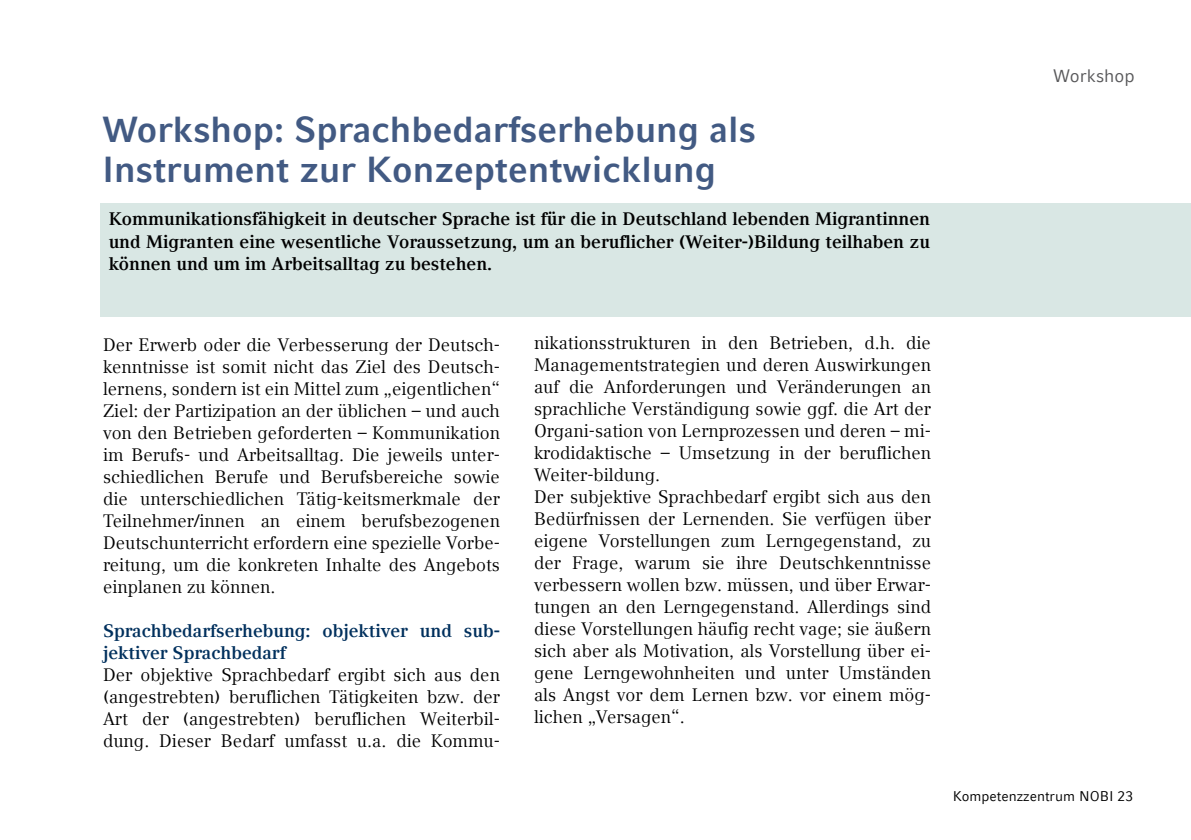
<style>
.page{position:relative;width:1191px;height:840px;background:#fff}
.page>*{position:absolute;margin:0;border:0;box-sizing:border-box;transform-origin:0 0}
.t1{font:700 36px/40px "Compatil Fact LT Com";color:#425a83}
.t2{font:18px/22px "Compatil Text LT Com";color:#000;text-align:justify}
.t3{font:700 18px/22.6px "Compatil Text LT Com";color:#000;text-align:justify}
.t4{font:700 18px/22px "Compatil Text LT Com";color:#00305d}
.t5{font:18px "Compatil Fact LT Com";color:#58585a}
.t6{font:14px "Compatil Fact LT Com";color:#000}
</style>
<div class="page">
<div style="left:100px;top:203px;width:1091px;height:113px;background:#d9e7e4"></div>
<h1 class="t1" style="left:102px;top:109px;width:655px">Workshop: Sprachbedarfserhebung als<br>Instrument zur Konzeptentwicklung</h1>
<p class="t3" style="left:109px;top:207px;width:823px">Kommunikationsfähigkeit in deutscher Sprache ist für die in Deutschland lebenden Migrantinnen und Migranten eine wesentliche Voraussetzung, um an beruflicher (Weiter-)Bildung teilhaben zu können und um im Arbeitsalltag zu bestehen.</p>
<p class="t5" style="left:1053px;top:66px;width:83px">Workshop</p>
<p class="t2" style="left:103px;top:334px;width:398px">Der Erwerb oder die Verbesserung der Deutsch&shy;kenntnisse ist somit nicht das Ziel des Deutsch&shy;lernens, sondern ist ein Mittel zum „eigentlichen“ Ziel: der Partizipation an der üblichen – und auch von den Betrieben geforderten – Kommunikation im Berufs- und Arbeitsalltag. Die jeweils unter&shy;schiedlichen Berufe und Berufsbereiche sowie die unterschiedlichen Tätig-keitsmerkmale der Teilnehmer/innen an einem berufsbezogenen Deutschunterricht erfordern eine spezielle Vorbe&shy;reitung, um die konkreten Inhalte des Angebots einplanen zu können.</p>
<p class="t4" style="left:103px;top:620px;width:398px">Sprachbedarfserhebung: objektiver und sub&shy;jektiver Sprachbedarf</p>
<p class="t2" style="left:103px;top:664px;width:398px">Der objektive Sprachbedarf ergibt sich aus den (angestrebten) beruflichen Tätigkeiten bzw. der Art der (angestrebten) beruflichen Weiterbil&shy;dung. Dieser Bedarf umfasst u.a. die Kommu-</p>
<p class="t2" style="left:534px;top:332px;width:398px;text-align:left">nikationsstrukturen in den Betrieben, d.h. die Managementstrategien und deren Auswirkungen auf die Anforderungen und Veränderungen an sprachliche Verständigung sowie ggf. die Art der Organi-sation von Lernprozessen und deren – mi&shy;krodidaktische – Umsetzung in der beruflichen Weiter-bildung.<br>Der subjektive Sprachbedarf ergibt sich aus den Bedürfnissen der Lernenden. Sie verfügen über eigene Vorstellungen zum Lerngegenstand, zu der Frage, warum sie ihre Deutschkenntnisse verbessern wollen bzw. müssen, und über Erwar&shy;tungen an den Lerngegenstand. Allerdings sind diese Vorstellungen häufig recht vage; sie äußern sich aber als Motivation, als Vorstellung über ei&shy;gene Lerngewohnheiten und unter Umständen als Angst vor dem Lernen bzw. vor einem mög&shy;lichen „Versagen“.</p>
<p class="t6" style="left:952px;top:787px;width:182px">Kompetenzzentrum NOBI 23</p>
</div>
